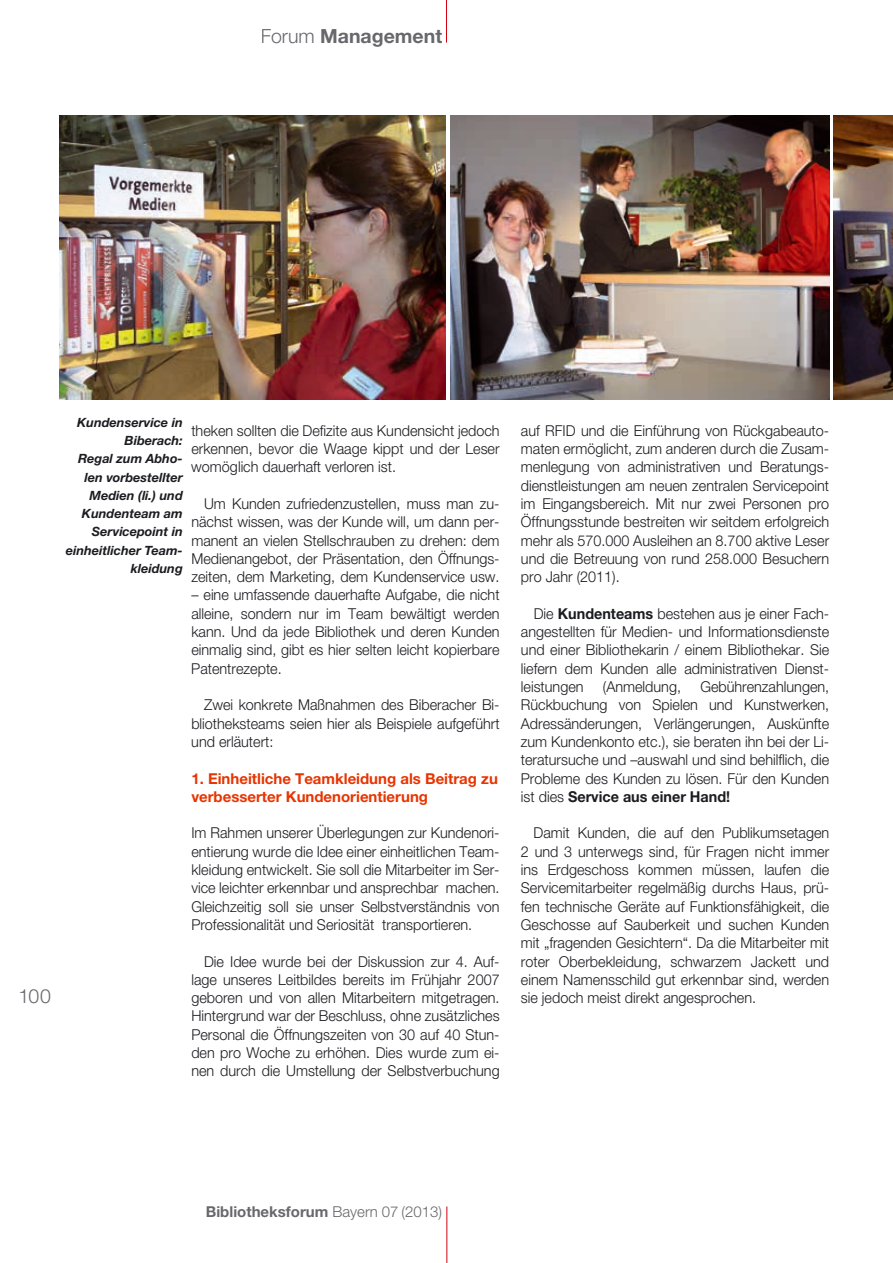
<style>
.page{position:relative;width:893px;height:1263px;background:#fff}
.page>*{position:absolute;margin:0;border:0;box-sizing:border-box;transform-origin:0 0}
.t1{font:700 19.5px "Helvetica Neue";color:#68676c}
.t2{font:300 19.5px "Helvetica Neue";color:#68676c}
.t3{font:300 15px/18.3px "Helvetica Neue";color:#1b1c20;text-align:justify;scale:.96 1}
.t4{font:700 15px/18.3px "Helvetica Neue";color:#e83400}
.t5{font:700 15px "Helvetica Neue";color:#68676c}
.t6{font:italic 700 12.75px/18.3px "Helvetica Neue";color:#1b1c20;text-align:right}
.s1{font-weight:300}
.s2{font-weight:700}
</style>
<div class="page">
<hr style="left:446px;top:1206px;width:1px;height:57px;background:#d1010e">
<img style="left:60px;top:115px;width:386px;height:284px">
<img style="left:451px;top:115px;width:378px;height:284px">
<img style="left:833px;top:115px;width:60px;height:284px">
<hr style="left:446px;top:0;width:1px;height:43px;background:#d1010e">
<h1 class="t1" style="left:261px;top:24px;width:183px"><span class="s1">Forum</span> Management</h1>
<h1 class="t2" style="left:19px;top:984px;width:34px">100</h1>
<p class="t6" style="left:66px;top:413px;width:119px">Kundenservice in<br>Biberach:<br>Regal zum Abho&shy;len vorbestellter<br>Medien (li.) und<br>Kundenteam am<br>Servicepoint in einheitlicher Team&shy;kleidung</p>
<p class="t3" style="left:191px;top:421px;width:323px">theken sollten die Defizite aus Kundensicht jedoch erkennen, bevor die Waage kippt und der Leser womöglich dauerhaft verloren ist.</p>
<p class="t3" style="left:191px;top:494px;width:323px;text-indent:13px">Um Kunden zufriedenzustellen, muss man zu&shy;nächst wissen, was der Kunde will, um dann per&shy;manent an vielen Stellschrauben zu drehen: dem Medienangebot, der Präsentation, den Öffnungs&shy;zeiten, dem Marketing, dem Kundenservice usw.</p>
<p class="t3" style="left:191px;top:586px;width:323px">– eine umfassende dauerhafte Aufgabe, die nicht alleine, sondern nur im Team bewältigt werden kann. Und da jede Bibliothek und deren Kunden einmalig sind, gibt es hier selten leicht kopierbare Patentrezepte.</p>
<p class="t3" style="left:191px;top:695px;width:323px;text-indent:13px">Zwei konkrete Maßnahmen des Biberacher Bi&shy;bliotheksteams seien hier als Beispiele aufgeführt und erläutert:</p>
<p class="t4" style="left:191px;top:769px;width:308px">1. Einheitliche Teamkleidung als Beitrag zu verbesserter Kundenorientierung</p>
<p class="t3" style="left:191px;top:823px;width:323px">Im Rahmen unserer Überlegungen zur Kundenori&shy;entierung wurde die Idee einer einheitlichen Team&shy;kleidung entwickelt. Sie soll die Mitarbeiter im Ser&shy;vice leichter erkennbar und ansprechbar machen.<br>Gleichzeitig soll sie unser Selbstverständnis von Professionalität und Seriosität transportieren.</p>
<p class="t3" style="left:191px;top:952px;width:323px;text-indent:13px">Die Idee wurde bei der Diskussion zur 4. Auf&shy;lage unseres Leitbildes bereits im Frühjahr 2007 geboren und von allen Mitarbeitern mitgetragen.<br>Hintergrund war der Beschluss, ohne zusätzliches Personal die Öffnungszeiten von 30 auf 40 Stun&shy;den pro Woche zu erhöhen. Dies wurde zum ei&shy;nen durch die Umstellung der Selbstverbuchung</p>
<p class="t3" style="left:521px;top:421px;width:323px">auf RFID und die Einführung von Rückgabeauto&shy;maten ermöglicht, zum anderen durch die Zusam&shy;menlegung von administrativen und Beratungs&shy;dienstleistungen am neuen zentralen Servicepoint im Eingangsbereich. Mit nur zwei Personen pro Öffnungsstunde bestreiten wir seitdem erfolgreich mehr als 570.000 Ausleihen an 8.700 aktive Leser und die Betreuung von rund 258.000 Besuchern pro Jahr (2011).</p>
<p class="t3" style="left:521px;top:604px;width:323px;text-indent:13px">Die <span class="s2">Kundenteams</span> bestehen aus je einer Fach&shy;angestellten für Medien- und Informationsdienste und einer Bibliothekarin / einem Bibliothekar. Sie liefern dem Kunden alle administrativen Dienst&shy;leistungen</p>
<p class="t3" style="left:521px;top:677px;width:323px;text-indent:179px">Gebührenzahlungen, Rückbuchung von Spielen und Kunstwerken, Adressänderungen, Verlängerungen, Auskünfte zum Kundenkonto etc.), sie beraten ihn bei der Li&shy;teratursuche und –auswahl und sind behilflich, die Probleme des Kunden zu lösen. Für den Kunden ist dies <span class="s2">Service aus einer Hand!</span></p>
<p class="t3" style="left:521px;top:823px;width:323px;text-indent:13px">Damit Kunden, die auf den Publikumsetagen 2 und 3 unterwegs sind, für Fragen nicht immer ins Erdgeschoss kommen müssen, laufen die Servicemitarbeiter regelmäßig durchs Haus, prü&shy;fen technische Geräte auf Funktionsfähigkeit, die Geschosse auf Sauberkeit und suchen Kunden mit „fragenden Gesichtern“. Da die Mitarbeiter mit roter Oberbekleidung, schwarzem Jackett und einem Namensschild gut erkennbar sind, werden sie jedoch meist direkt angesprochen.</p>
<p class="t3" style="left:603px;top:677px;width:83px">(Anmeldung,</p>
<p class="t5" style="left:206px;top:1202px;width:238px">Bibliotheksforum <span class="s1">Bayern 07 (2013)</span></p>
</div>
